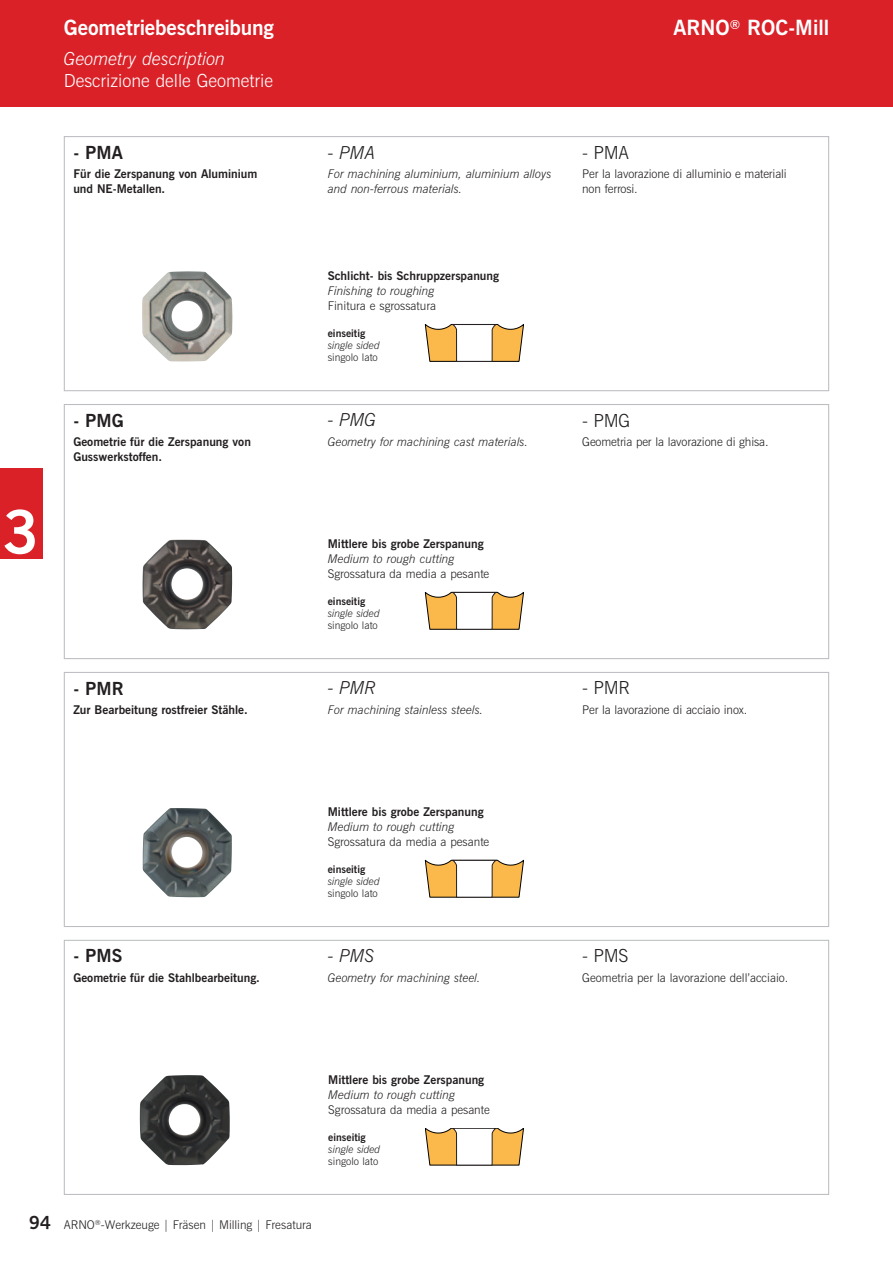
<style>
.page{position:relative;width:893px;height:1263px;background:#fff}
.page>*{position:absolute;margin:0;border:0;box-sizing:border-box;transform-origin:0 0}
.t1{font:700 60px "News Gothic";color:#fff}
.t2{font:700 21px "News Gothic";letter-spacing:-.005em;color:#fff}
.t3{font:300 18px "News Gothic L";color:#fff}
.t4{font:italic 300 18px "News Gothic";color:#fff}
.t5{font:700 18px "News Gothic";color:#231f20}
.t6{font:italic 300 18px "News Gothic";letter-spacing:-.015em;color:#231f20}
.t7{font:300 18px "News Gothic L";letter-spacing:-.015em;color:#231f20}
.t8{font:300 12px/15px "News Gothic L";color:#231f20}
.t9{font:700 12px/15px "News Gothic";color:#231f20}
.t10{font:italic 300 12px/15px "News Gothic";color:#231f20}
.t11{font:italic 300 10.5px "News Gothic";color:#231f20}
.t12{font:300 10.5px "News Gothic L";color:#231f20}
.t13{font:700 10.5px "News Gothic";color:#231f20}
</style>
<div class="page">
<div style="left:0;top:468px;width:43px;height:90px;background:#da2128"></div>
<div style="left:0;top:0;width:893px;height:106px;background:#da2128"></div>
<div style="left:64px;top:136px;width:765px;height:255px;border:1px solid #bcbdc0"></div>
<img style="left:142px;top:271px;width:90px;height:90px">
<svg style="left:425px;top:324px;width:99px;height:38px"></svg>
<div style="left:64px;top:404px;width:765px;height:255px;border:1px solid #bcbdc0"></div>
<svg style="left:425px;top:592px;width:99px;height:37px"></svg>
<img style="left:142px;top:540px;width:90px;height:89px">
<div style="left:64px;top:672px;width:765px;height:255px;border:1px solid #bcbdc0"></div>
<div style="left:64px;top:940px;width:765px;height:255px;border:1px solid #bcbdc0"></div>
<svg style="left:425px;top:860px;width:99px;height:37px"></svg>
<svg style="left:425px;top:1128px;width:99px;height:37px"></svg>
<img style="left:142px;top:808px;width:90px;height:89px">
<img style="left:140px;top:1075px;width:90px;height:90px">
<h2 class="t2" style="left:64px;top:13px;width:212px">Geometriebeschreibung</h2>
<h2 class="t2" style="left:673px;top:13px;width:157px">ARNO<sup>®</sup> ROC-Mill</h2>
<h3 class="t4" style="left:64px;top:47px;width:163px">Geometry description</h3>
<h3 class="t3" style="left:64px;top:69px;width:211px">Descrizione delle Geometrie</h3>
<h3 class="t5" style="left:73px;top:140px;width:51px">- PMA</h3>
<p class="t9" style="left:73px;top:167px;width:186px">Für die Zerspanung von Aluminium und NE-Metallen.</p>
<h3 class="t6" style="left:328px;top:141px;width:49px">- PMA</h3>
<p class="t10" style="left:328px;top:166px;width:225px">For machining aluminium, aluminium alloys and non-ferrous materials.</p>
<h3 class="t7" style="left:582px;top:141px;width:48px">- PMA</h3>
<p class="t8" style="left:582px;top:166px;width:206px">Per la lavorazione di alluminio e materiali non ferrosi.</p>
<h1 class="t1" style="left:3px;top:492px;width:38px">3</h1>
<h3 class="t5" style="left:73px;top:408px;width:52px">- PMG</h3>
<p class="t9" style="left:73px;top:434px;width:179px">Geometrie für die Zerspanung von<br>Gusswerkstoffen.</p>
<h3 class="t5" style="left:73px;top:676px;width:52px">- PMR</h3>
<p class="t9" style="left:73px;top:702px;width:176px">Zur Bearbeitung rostfreier Stähle.</p>
<p class="t9" style="left:328px;top:269px;width:173px">Schlicht- bis Schruppzerspanung</p>
<p class="t10" style="left:328px;top:284px;width:108px">Finishing to roughing</p>
<p class="t8" style="left:328px;top:299px;width:110px">Finitura e sgrossatura</p>
<p class="t13" style="left:328px;top:327px;width:39px">einseitig</p>
<p class="t11" style="left:328px;top:339px;width:54px">single sided</p>
<p class="t12" style="left:328px;top:351px;width:52px">singolo lato</p>
<h3 class="t6" style="left:328px;top:409px;width:50px">- PMG</h3>
<p class="t10" style="left:328px;top:434px;width:202px">Geometry for machining cast materials.</p>
<p class="t9" style="left:328px;top:537px;width:157px">Mittlere bis grobe Zerspanung</p>
<p class="t10" style="left:328px;top:552px;width:128px">Medium to rough cutting</p>
<p class="t8" style="left:328px;top:567px;width:163px">Sgrossatura da media a pesante</p>
<p class="t13" style="left:328px;top:595px;width:39px">einseitig</p>
<p class="t11" style="left:328px;top:607px;width:54px">single sided</p>
<p class="t12" style="left:328px;top:619px;width:52px">singolo lato</p>
<h3 class="t6" style="left:328px;top:676px;width:50px">- PMR</h3>
<p class="t10" style="left:328px;top:702px;width:157px">For machining stainless steels.</p>
<h3 class="t7" style="left:582px;top:409px;width:50px">- PMG</h3>
<p class="t8" style="left:582px;top:434px;width:188px">Geometria per la lavorazione di ghisa.</p>
<h3 class="t7" style="left:582px;top:677px;width:49px">- PMR</h3>
<p class="t8" style="left:582px;top:702px;width:167px">Per la lavorazione di acciaio inox.</p>
<h3 class="t5" style="left:73px;top:944px;width:51px">- PMS</h3>
<p class="t9" style="left:73px;top:970px;width:188px">Geometrie für die Stahlbearbeitung.</p>
<p class="t9" style="left:328px;top:805px;width:157px">Mittlere bis grobe Zerspanung</p>
<p class="t10" style="left:328px;top:819px;width:128px">Medium to rough cutting</p>
<p class="t8" style="left:328px;top:835px;width:163px">Sgrossatura da media a pesante</p>
<p class="t13" style="left:328px;top:862px;width:39px">einseitig</p>
<p class="t11" style="left:328px;top:875px;width:54px">single sided</p>
<p class="t12" style="left:328px;top:887px;width:52px">singolo lato</p>
<h3 class="t6" style="left:328px;top:944px;width:48px">- PMS</h3>
<p class="t10" style="left:328px;top:970px;width:155px">Geometry for machining steel.</p>
<h3 class="t7" style="left:582px;top:944px;width:48px">- PMS</h3>
<p class="t8" style="left:582px;top:970px;width:208px">Geometria per la lavorazione dell’acciaio.</p>
<p class="t9" style="left:328px;top:1073px;width:157px">Mittlere bis grobe Zerspanung</p>
<p class="t10" style="left:328px;top:1087px;width:128px">Medium to rough cutting</p>
<p class="t8" style="left:328px;top:1102px;width:163px">Sgrossatura da media a pesante</p>
<p class="t13" style="left:328px;top:1130px;width:39px">einseitig</p>
<p class="t11" style="left:328px;top:1143px;width:54px">single sided</p>
<p class="t12" style="left:328px;top:1155px;width:52px">singolo lato</p>
<h3 class="t5" style="left:29px;top:1210px;width:23px">94</h3>
<p class="t8" style="left:64px;top:1217px;width:250px">ARNO<sup>®</sup>-Werkzeuge | Fräsen | Milling | Fresatura</p>
</div>
